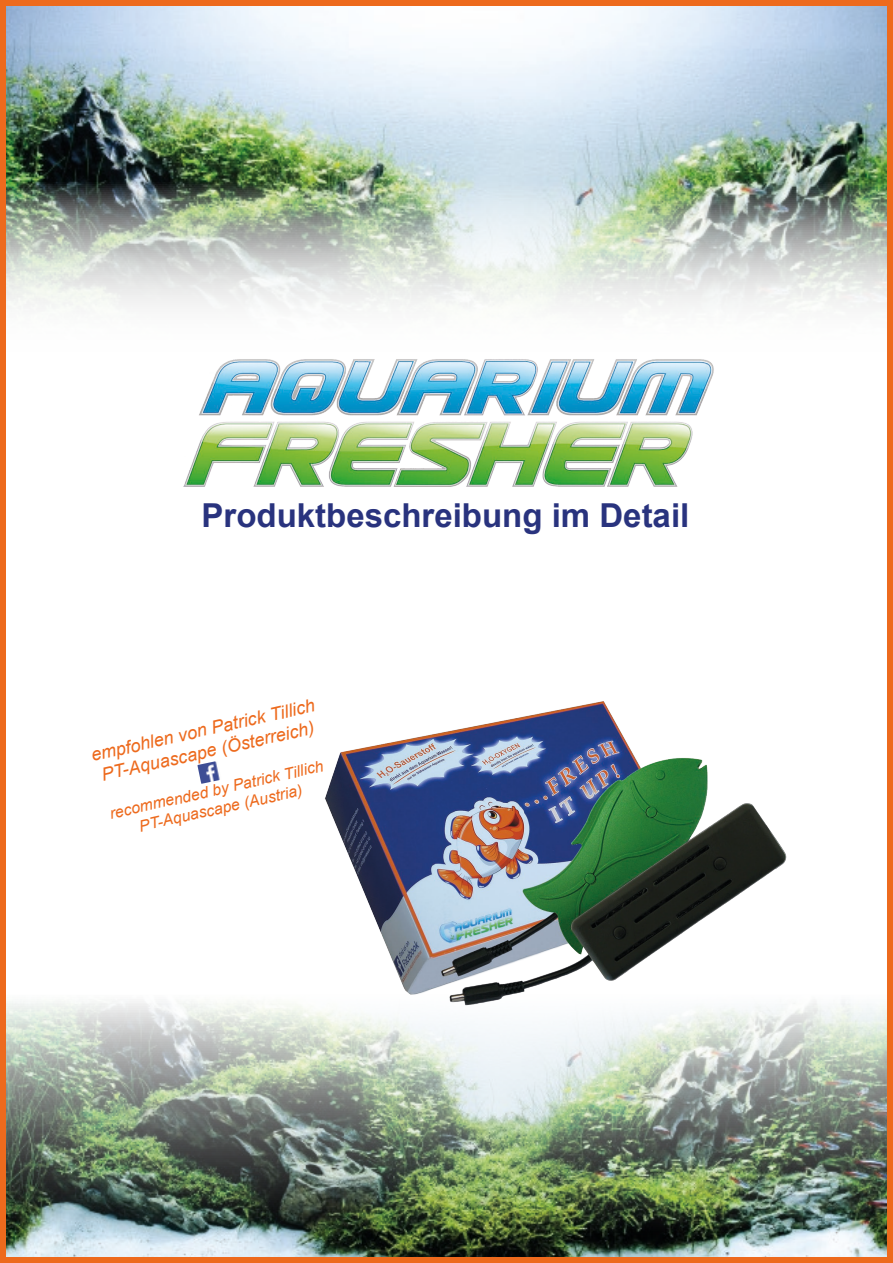
<style>
.page{position:relative;width:893px;height:1263px;background:#fff}
.page>*{position:absolute;margin:0;border:0;box-sizing:border-box;transform-origin:0 0}
.t1{font:700 33px "Arial";color:#29337e}
.t2{font:italic 18px "Arial";color:#ed6a1d}
.t3{font:italic 15.75px "Arial";color:#ed6a1d}
</style>
<div class="page">
<img style="left:325px;top:702px;width:436px;height:115px">
<img style="left:7px;top:7px;width:879px;height:300px">
<img style="left:7px;top:817px;width:879px;height:439px">
<img style="left:184px;top:359px;width:530px;height:127px">
<img style="left:197px;top:761px;width:23px;height:23px">
<div style="left:0;top:0;width:893px;height:1263px;border:6px solid #ed6a1d"></div>
<p class="t1" style="left:202px;top:493px;width:489px">Produktbeschreibung im Detail</p>
<p class="t2" style="left:89px;top:744px;width:230px;rotate:-13deg">empfohlen von Patrick Tillich</p>
<p class="t2" style="left:99px;top:764px;width:219px;rotate:-13deg">PT-Aquascape (Österreich)</p>
<p class="t3" style="left:108px;top:804px;width:220px;rotate:-13deg">recommended by Patrick Tillich</p>
<p class="t3" style="left:137px;top:817px;width:168px;rotate:-13deg">PT-Aquascape (Austria)</p>
</div>
